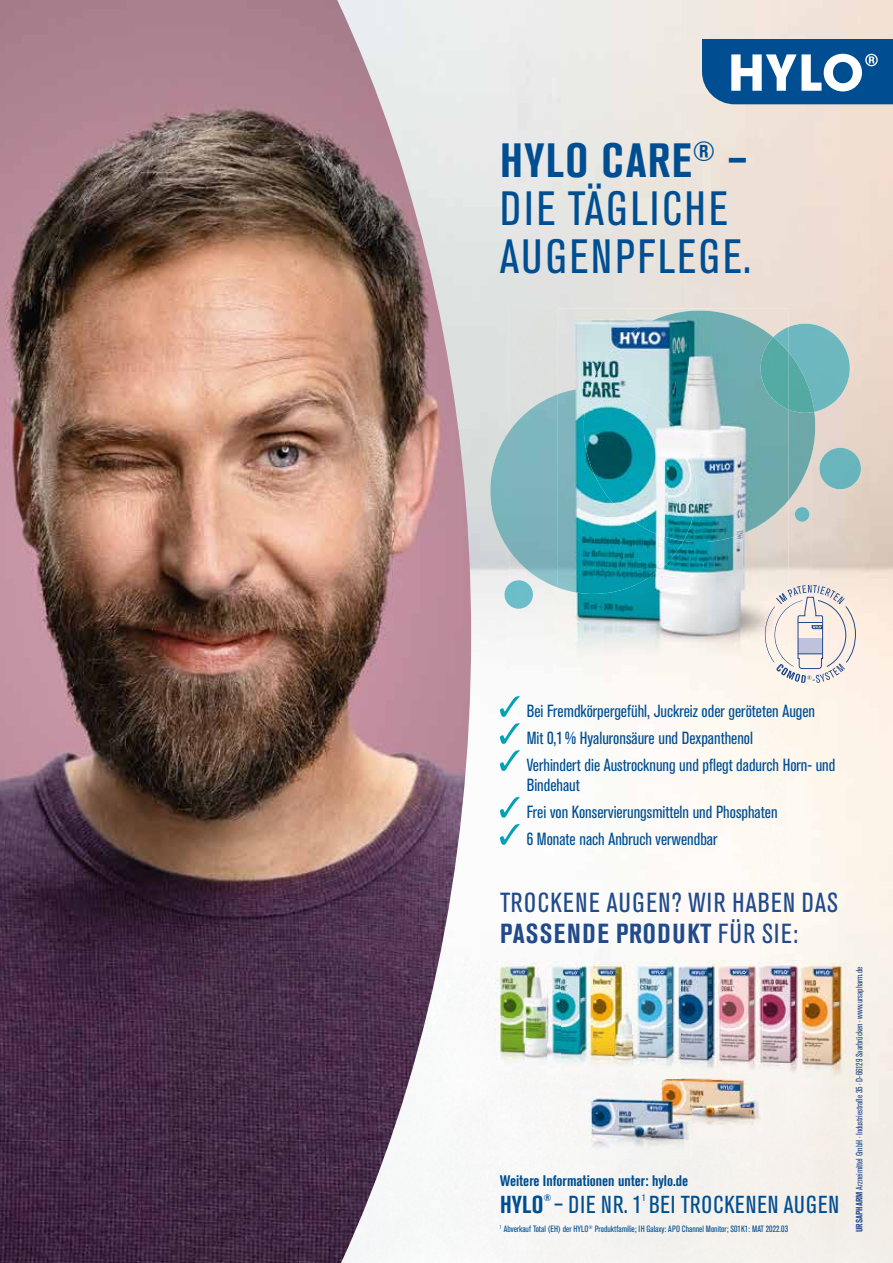
<style>
.page{position:relative;width:893px;height:1263px;background:#fff}
.page>*{position:absolute;margin:0;border:0;box-sizing:border-box;transform-origin:0 0}
.t1{font:condensed 47.7px/47.7px "Akzidenz Grotesk Pro";letter-spacing:.07em;color:#004e92}
.t2{font:condensed 27.3px/30.5px "Akzidenz Grotesk Pro";letter-spacing:.045em;color:#214a8c}
.t3{font:condensed 24.3px "Akzidenz Grotesk Pro";letter-spacing:.05em;color:#004e92}
.t4{font:condensed 17.4px/27px "Akzidenz Grotesk Pro";color:#004e92}
.t5{font:700 condensed 15.15px "Akzidenz Grotesk Pro";color:#004e92}
.t6{font:700 condensed 9.45px "Akzidenz Grotesk Pro";color:#004e92}
.t7{font:condensed 9.45px "Akzidenz Grotesk Pro";color:#004e92}
.t8{font:condensed 9.15px "Akzidenz Grotesk Pro";color:#004e92}
.t9{font:condensed 9.15px "Akzidenz Grotesk Pro";letter-spacing:-.01em;color:#214a8c}
.s1{font-weight:700}
</style>
<div class="page">
<img style="left:558px;top:309px;width:304px;height:54px">
<svg style="left:789px;top:585px;width:67px;height:98px"></svg>
<img style="left:0;top:0;width:471px;height:1263px">
<svg style="left:702px;top:39px;width:191px;height:65px"></svg>
<svg style="left:500px;top:723px;width:20px;height:21px"></svg>
<svg style="left:500px;top:750px;width:20px;height:21px"></svg>
<svg style="left:500px;top:824px;width:20px;height:21px"></svg>
<svg style="left:500px;top:696px;width:20px;height:21px"></svg>
<svg style="left:500px;top:797px;width:20px;height:21px"></svg>
<img style="left:487px;top:394px;width:71px;height:194px">
<img style="left:789px;top:324px;width:63px;height:88px">
<img style="left:504px;top:580px;width:30px;height:29px">
<img style="left:789px;top:410px;width:26px;height:90px">
<img style="left:789px;top:353px;width:25px;height:60px">
<img style="left:794px;top:507px;width:16px;height:15px">
<img style="left:818px;top:448px;width:44px;height:41px">
<img style="left:558px;top:363px;width:32px;height:25px">
<img style="left:742px;top:542px;width:47px;height:148px">
<img style="left:683px;top:542px;width:60px;height:51px">
<img style="left:558px;top:594px;width:46px;height:96px">
<img style="left:775px;top:607px;width:14px;height:71px">
<img style="left:776px;top:590px;width:13px;height:14px">
<img style="left:765px;top:606px;width:10px;height:56px">
<img style="left:558px;top:388px;width:125px;height:206px">
<img style="left:778px;top:327px;width:11px;height:10px">
<img style="left:590px;top:311px;width:188px;height:92px">
<img style="left:647px;top:403px;width:142px;height:139px">
<img style="left:579px;top:388px;width:122px;height:153px">
<img style="left:759px;top:337px;width:30px;height:73px">
<img style="left:593px;top:962px;width:39px;height:76px">
<img style="left:583px;top:1038px;width:49px;height:38px">
<img style="left:547px;top:961px;width:46px;height:37px">
<img style="left:560px;top:998px;width:23px;height:38px">
<img style="left:547px;top:1036px;width:36px;height:37px">
<img style="left:583px;top:962px;width:10px;height:111px">
<img style="left:632px;top:960px;width:40px;height:118px">
<img style="left:632px;top:962px;width:15px;height:114px">
<img style="left:680px;top:960px;width:33px;height:73px">
<img style="left:680px;top:1033px;width:33px;height:37px">
<img style="left:672px;top:960px;width:8px;height:110px">
<img style="left:713px;top:960px;width:41px;height:110px">
<img style="left:762px;top:960px;width:34px;height:83px">
<img style="left:762px;top:1043px;width:34px;height:41px">
<img style="left:754px;top:960px;width:8px;height:110px">
<img style="left:804px;top:960px;width:43px;height:84px">
<img style="left:796px;top:1044px;width:51px;height:42px">
<img style="left:796px;top:960px;width:8px;height:124px">
<img style="left:495px;top:962px;width:65px;height:109px">
<img style="left:652px;top:1078px;width:110px;height:30px">
<img style="left:691px;top:1108px;width:71px;height:30px">
<img style="left:652px;top:1070px;width:20px;height:8px">
<img style="left:672px;top:1070px;width:82px;height:12px">
<svg style="left:672px;top:1070px;width:8px;height:8px"></svg>
<svg style="left:713px;top:1070px;width:8px;height:11px"></svg>
<svg style="left:754px;top:1070px;width:8px;height:14px"></svg>
<img style="left:581px;top:1090px;width:71px;height:34px">
<img style="left:581px;top:1124px;width:110px;height:35px">
<img style="left:652px;top:1090px;width:39px;height:48px">
<h1 class="t1" style="left:500px;top:136px;width:252px"><span class="s1">HYLO CARE</span><sup>®</sup> <span class="s1">–<br></span>DIE TÄGLICHE<br>AUGENPFLEGE.</h1>
<p class="t4" style="left:527px;top:697px;width:310px">Bei Fremdkörpergefühl, Juckreiz oder geröteten Augen<br>Mit 0,1 % Hyaluronsäure und Dexpanthenol<br>Verhindert die Austrocknung und pflegt dadurch Horn- und</p>
<p class="t4" style="left:527px;top:771px;width:252px">Bindehaut<br>Frei von Konservierungsmitteln und Phosphaten<br>6 Monate nach Anbruch verwendbar</p>
<h2 class="t2" style="left:500px;top:887px;width:339px">TROCKENE AUGEN? WIR HABEN DAS<br><span class="s1">PASSENDE PRODUKT</span> FÜR SIE:</h2>
<p class="t5" style="left:500px;top:1171px;width:190px">Weitere Informationen unter: hylo.de</p>
<p class="t6" style="left:544px;top:1191px;width:9px">®</p>
<p class="t7" style="left:642px;top:1191px;width:5px">1</p>
<h3 class="t3" style="left:500px;top:1189px;width:341px"><span class="s1">HYLO</span> – DIE NR. 1 BEI TROCKENEN AUGEN</h3>
<p class="t8" style="left:500px;top:1223px;width:290px"><sup>1</sup> Abverkauf Total (EH) der HYLO<sup>®</sup> Produktfamilie; IH Galaxy: APO Channel Monitor; S01K1: MAT 2022.03</p>
<p class="t9" style="left:853px;top:1232px;width:267px;rotate:-90deg"><span class="s1">URSAPHARM</span> Arzneimittel GmbH · Industriestraße 35 · D-66129 Saarbrücken · www.ursapharm.de</p>
</div>
